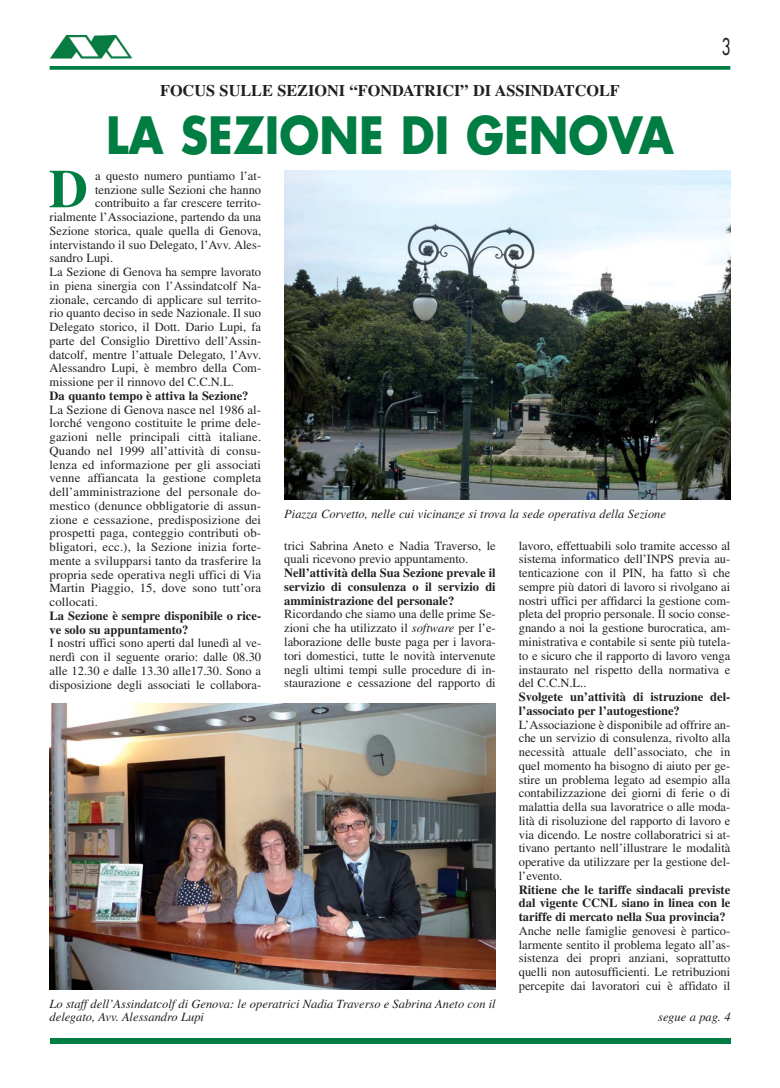
<style>
.page{position:relative;width:780px;height:1088px;background:#fff}
.page>*{position:absolute;margin:0;border:0;box-sizing:border-box;transform-origin:0 0}
.t1{font:700 54px "Times";color:#007d43}
.t2{font:700 50px "Futura";color:#007d43;scale:.9 1}
.t3{font:22.5px "Futura";color:#231f20;scale:.67 1}
.t4{font:700 16.25px "Times";color:#231f20}
.t5{font:12.5px/13.8px "Times";color:#231f20;text-align:justify}
.t6{font:700 12.5px/13.8px "Times";color:#231f20}
.t7{font:italic 12.5px/13.8px "Times";color:#231f20}
.s1{font-style:italic}
</style>
<div class="page">
<div style="left:50px;top:1038px;width:680px;height:6px;background:#007d43"></div>
<svg style="left:50px;top:35px;width:83px;height:24px"></svg>
<img style="left:50px;top:36px;width:83px;height:22px">
<svg style="left:50px;top:66px;width:680px;height:4px;background:#10854e"></svg>
<img style="left:284px;top:171px;width:446px;height:328px">
<img style="left:50px;top:704px;width:445px;height:285px">
<h3 class="t4" style="left:160px;top:85px;width:461px">FOCUS SULLE SEZIONI “FONDATRICI” DI ASSINDATCOLF</h3>
<h2 class="t2" style="left:106px;top:112px;width:632px">LA SEZIONE DI GENOVA</h2>
<h3 class="t3" style="left:721px;top:36px;width:14px">3</h3>
<h1 class="t1" style="left:49px;top:170px;width:40px">D</h1>
<p class="t5" style="left:95px;top:170px;width:167px">a questo numero puntiamo l’at-</p>
<p class="t5" style="left:95px;top:184px;width:167px">tenzione sulle Sezioni che hanno</p>
<p class="t5" style="left:95px;top:197px;width:167px">contribuito a far crescere territo-</p>
<p class="t5" style="left:50px;top:211px;width:213px">rialmente l’Associazione, partendo da una</p>
<p class="t5" style="left:50px;top:225px;width:213px">Sezione storica, quale quella di Genova,</p>
<p class="t5" style="left:50px;top:239px;width:213px">intervistando il suo Delegato, l’Avv. Ales-</p>
<p class="t5" style="left:50px;top:252px;width:65px">sandro Lupi.</p>
<p class="t5" style="left:50px;top:266px;width:213px">La Sezione di Genova ha sempre lavorato</p>
<p class="t5" style="left:50px;top:280px;width:213px">in piena sinergia con l’Assindatcolf Na-</p>
<p class="t5" style="left:50px;top:294px;width:213px">zionale, cercando di applicare sul territo-</p>
<p class="t5" style="left:50px;top:307px;width:213px">rio quanto deciso in sede Nazionale. Il suo</p>
<p class="t5" style="left:50px;top:321px;width:213px">Delegato storico, il Dott. Dario Lupi, fa</p>
<p class="t5" style="left:50px;top:335px;width:213px">parte del Consiglio Direttivo dell’Assin-</p>
<p class="t5" style="left:50px;top:349px;width:213px">datcolf, mentre l’attuale Delegato, l’Avv.</p>
<p class="t5" style="left:50px;top:362px;width:213px">Alessandro Lupi, è membro della Com-</p>
<p class="t5" style="left:50px;top:376px;width:186px">missione per il rinnovo del C.C.N.L.</p>
<p class="t6" style="left:50px;top:390px;width:200px">Da quanto tempo è attiva la Sezione?</p>
<p class="t5" style="left:50px;top:404px;width:213px">La Sezione di Genova nasce nel 1986 al&shy;lorché vengono costituite le prime dele&shy;gazioni nelle principali città italiane.<br>Quando nel 1999 all’attività di consu&shy;lenza ed informazione per gli associati venne affiancata la gestione completa dell’amministrazione del personale do&shy;mestico (denunce obbligatorie di assun&shy;zione e cessazione, predisposizione dei prospetti paga, conteggio contributi ob&shy;bligatori, ecc.), la Sezione inizia forte&shy;mente a svilupparsi tanto da trasferire la propria sede operativa negli uffici di Via Martin Piaggio, 15, dove sono tutt’ora collocati.</p>
<p class="t6" style="left:50px;top:610px;width:213px">La Sezione è sempre disponibile o rice&shy;ve solo su appuntamento?</p>
<p class="t5" style="left:50px;top:637px;width:213px">I nostri uffici sono aperti dal lunedì al ve&shy;nerdì con il seguente orario: dalle 08.30 alle 12.30 e dalle 13.30 alle17.30. Sono a disposizione degli associati le collabora-</p>
<p class="t7" style="left:284px;top:508px;width:383px">Piazza Corvetto, nelle cui vicinanze si trova la sede operativa della Sezione</p>
<p class="t5" style="left:284px;top:540px;width:213px">trici Sabrina Aneto e Nadia Traverso, le quali ricevono previo appuntamento.</p>
<p class="t6" style="left:284px;top:567px;width:213px;text-align:justify">Nell’attività della Sua Sezione prevale il servizio di consulenza o il servizio di amministrazione del personale?</p>
<p class="t5" style="left:284px;top:608px;width:213px">Ricordando che siamo una delle prime Se&shy;zioni che ha utilizzato il <span class="s1">software</span> per l’e&shy;laborazione delle buste paga per i lavora&shy;tori domestici, tutte le novità intervenute negli ultimi tempi sulle procedure di in&shy;staurazione e cessazione del rapporto di</p>
<p class="t5" style="left:519px;top:540px;width:213px">lavoro, effettuabili solo tramite accesso al sistema informatico dell’INPS previa au&shy;tenticazione con il PIN, ha fatto sì che sempre più datori di lavoro si rivolgano ai nostri uffici per affidarci la gestione com&shy;pleta del proprio personale. Il socio conse&shy;gnando a noi la gestione burocratica, am&shy;ministrativa e contabile si sente più tutela&shy;to e sicuro che il rapporto di lavoro venga instaurato nel rispetto della normativa e del C.C.N.L..</p>
<p class="t6" style="left:519px;top:691px;width:213px">Svolgete un’attività di istruzione del&shy;l’associato per l’autogestione?</p>
<p class="t5" style="left:519px;top:718px;width:213px">L’Associazione è disponibile ad offrire an&shy;che un servizio di consulenza, rivolto alla necessità attuale dell’associato, che in quel momento ha bisogno di aiuto per ge&shy;stire un problema legato ad esempio alla contabilizzazione dei giorni di ferie o di malattia della sua lavoratrice o alle moda&shy;lità di risoluzione del rapporto di lavoro e via dicendo. Le nostre collaboratrici si at&shy;tivano pertanto nell’illustrare le modalità operative da utilizzare per la gestione del&shy;l’evento.</p>
<p class="t6" style="left:519px;top:883px;width:213px;text-align:justify">Ritiene che le tariffe sindacali previste dal vigente CCNL siano in linea con le tariffe di mercato nella Sua provincia?</p>
<p class="t5" style="left:519px;top:925px;width:213px">Anche nelle famiglie genovesi è partico&shy;larmente sentito il problema legato all’as&shy;sistenza dei propri anziani, soprattutto quelli non autosufficienti. Le retribuzioni percepite dai lavoratori cui è affidato il</p>
<p class="t7" style="left:50px;top:998px;width:447px">Lo staff dell’Assindatcolf di Genova: le operatrici Nadia Traverso e Sabrina Aneto con il delegato, Avv. Alessandro Lupi</p>
<p class="t7" style="left:658px;top:1011px;width:74px">segue a pag. 4</p>
</div>
